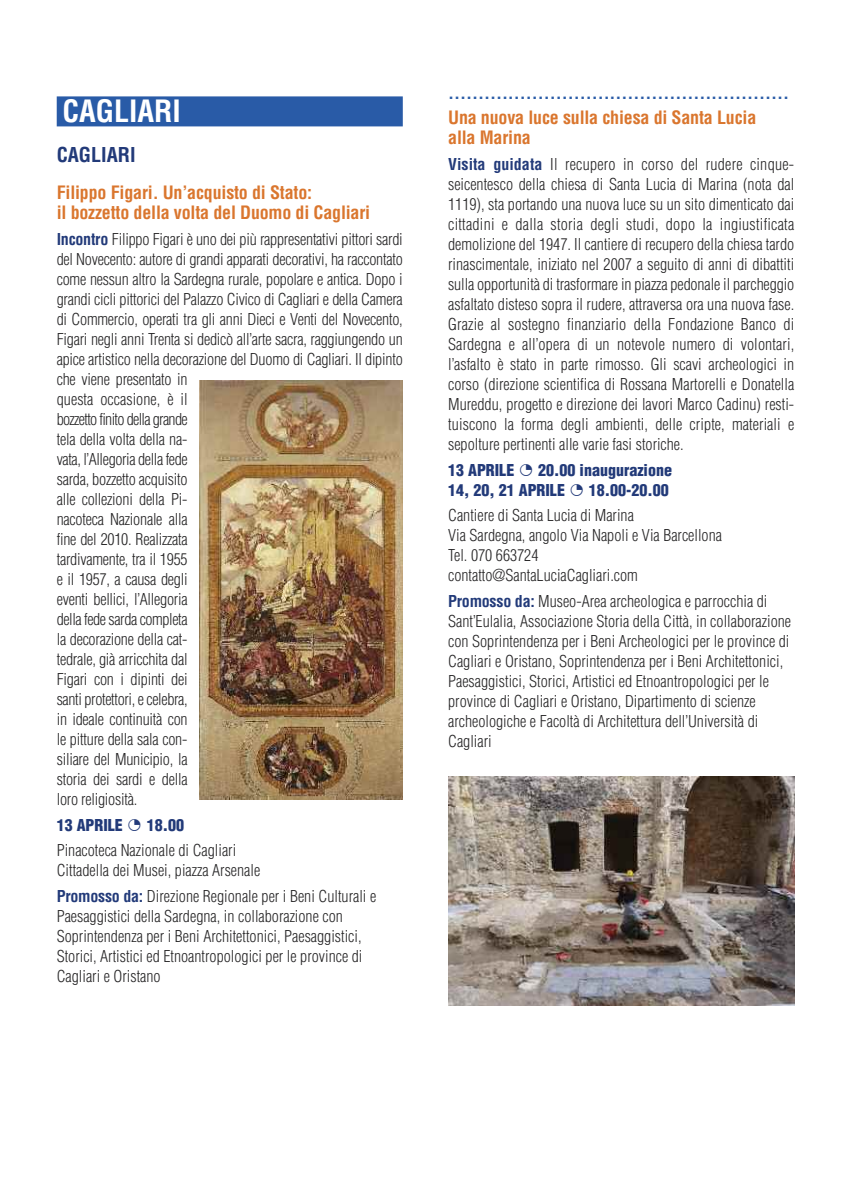
<style>
.page{position:relative;width:851px;height:1191px;background:#fff}
.page>*{position:absolute;margin:0;border:0;box-sizing:border-box;transform-origin:0 0}
.t1{font:700 condensed 30px "Helvetica";color:#fff}
.t2{font:700 condensed 20px "Helvetica";color:#223a79}
.t3{font:700 condensed 18px/20px "Helvetica";letter-spacing:-.01em;color:#da762e}
.t4{font:700 condensed 18px "Helvetica";color:#295ba7}
.t5{font:300 condensed 16px/20px "Helvetica";letter-spacing:-.015em;color:#272627}
.t6{font:900 condensed 16px/20px "Helvetica";color:#223a79}
.s1{font-weight:700;color:#223a79}
.s2{font-weight:900;color:#223a79}
.s3{color:#223a79}
</style>
<div class="page">
<div style="left:57px;top:96px;width:346px;height:30px;background:#295ba7"></div>
<img style="left:448px;top:777px;width:346px;height:228px">
<img style="left:200px;top:381px;width:203px;height:418px">
<h1 class="t1" style="left:62px;top:94px;width:120px">CAGLIARI</h1>
<p class="t2" style="left:57px;top:144px;width:80px">CAGLIARI</p>
<p class="t3" style="left:57px;top:183px;width:315px">Filippo Figari. Un’acquisto di Stato:<br>il bozzetto della volta del Duomo di Cagliari</p>
<p class="t5" style="left:57px;top:229px;width:347px"><span class="s1">Incontro</span> Filippo Figari è uno dei più rappresentativi pittori sardi del Novecento: autore di grandi apparati decorativi, ha raccontato come nessun altro la Sardegna rurale, popolare e antica. Dopo i grandi cicli pittorici del Palazzo Civico di Cagliari e della Camera di Commercio, operati tra gli anni Dieci e Venti del Novecento, Figari negli anni Trenta si dedicò all’arte sacra, raggiungendo un apice artistico nella decorazione del Duomo di Cagliari. Il dipinto che viene presentato in<br>questa occasione, è il<br>bozzetto finito della grande<br>tela della volta della na-<br>vata, l’Allegoria della fede<br>sarda, bozzetto acquisito<br>alle collezioni della Pi-<br>nacoteca Nazionale alla<br>fine del 2010. Realizzata<br>tardivamente, tra il 1955<br>e il 1957, a causa degli<br>eventi bellici, l’Allegoria<br>della fede sarda completa<br>la decorazione della cat-<br>tedrale, già arricchita dal<br>Figari con i dipinti dei<br>santi protettori, e celebra,<br>in ideale continuità con<br>le pitture della sala con-<br>siliare del Municipio, la<br>storia dei sardi e della<br>loro religiosità.</p>
<p class="t5" style="left:57px;top:812px;width:181px;line-height:25.6px"><span class="s2">13 APRILE</span> <span class="s3">◔</span> <span class="s2">18.00<br></span>Pinacoteca Nazionale di Cagliari</p>
<p class="t5" style="left:57px;top:858px;width:321px;line-height:25.6px">Cittadella dei Musei, piazza Arsenale<br><span class="s1">Promosso da:</span> Direzione Regionale per i Beni Culturali e</p>
<p class="t5" style="left:57px;top:906px;width:307px">Paesaggistici della Sardegna, in collaborazione con Soprintendenza per i Beni Architettonici, Paesaggistici, Storici, Artistici ed Etnoantropologici per le province di Cagliari e Oristano</p>
<p class="t4" style="left:448px;top:82px;width:342px">.........................................................</p>
<p class="t3" style="left:448px;top:108px;width:309px">Una nuova luce sulla chiesa di Santa Lucia alla Marina</p>
<p class="t5" style="left:448px;top:154px;width:347px;text-align:justify"><span class="s1">Visita guidata</span> Il recupero in corso del rudere cinque&shy;seicentesco della chiesa di Santa Lucia di Marina (nota dal 1119), sta portando una nuova luce su un sito dimenticato dai cittadini e dalla storia degli studi, dopo la ingiustificata demolizione del 1947. Il cantiere di recupero della chiesa tardo rinascimentale, iniziato nel 2007 a seguito di anni di dibattiti sulla opportunità di trasformare in piazza pedonale il parcheggio asfaltato disteso sopra il rudere, attraversa ora una nuova fase.<br>Grazie al sostegno finanziario della Fondazione Banco di Sardegna e all’opera di un notevole numero di volontari, l’asfalto è stato in parte rimosso. Gli scavi archeologici in corso (direzione scientifica di Rossana Martorelli e Donatella Mureddu, progetto e direzione dei lavori Marco Cadinu) resti&shy;tuiscono la forma degli ambienti, delle cripte, materiali e sepolture pertinenti alle varie fasi storiche.</p>
<p class="t6" style="left:448px;top:460px;width:225px">13 APRILE ◔ 20.00 inaugurazione<br>14, 20, 21 APRILE ◔ 18.00-20.00</p>
<p class="t5" style="left:448px;top:506px;width:275px">Cantiere di Santa Lucia di Marina<br>Via Sardegna, angolo Via Napoli e Via Barcellona Tel. 070 663724 contatto@SantaLuciaCagliari.com</p>
<p class="t5" style="left:448px;top:591px;width:344px"><span class="s1">Promosso da:</span> Museo-Area archeologica e parrocchia di Sant’Eulalia, Associazione Storia della Città, in collaborazione con Soprintendenza per i Beni Archeologici per le province di Cagliari e Oristano, Soprintendenza per i Beni Architettonici, Paesaggistici, Storici, Artistici ed Etnoantropologici per le province di Cagliari e Oristano, Dipartimento di scienze archeologiche e Facoltà di Architettura dell’Università di Cagliari</p>
</div>
